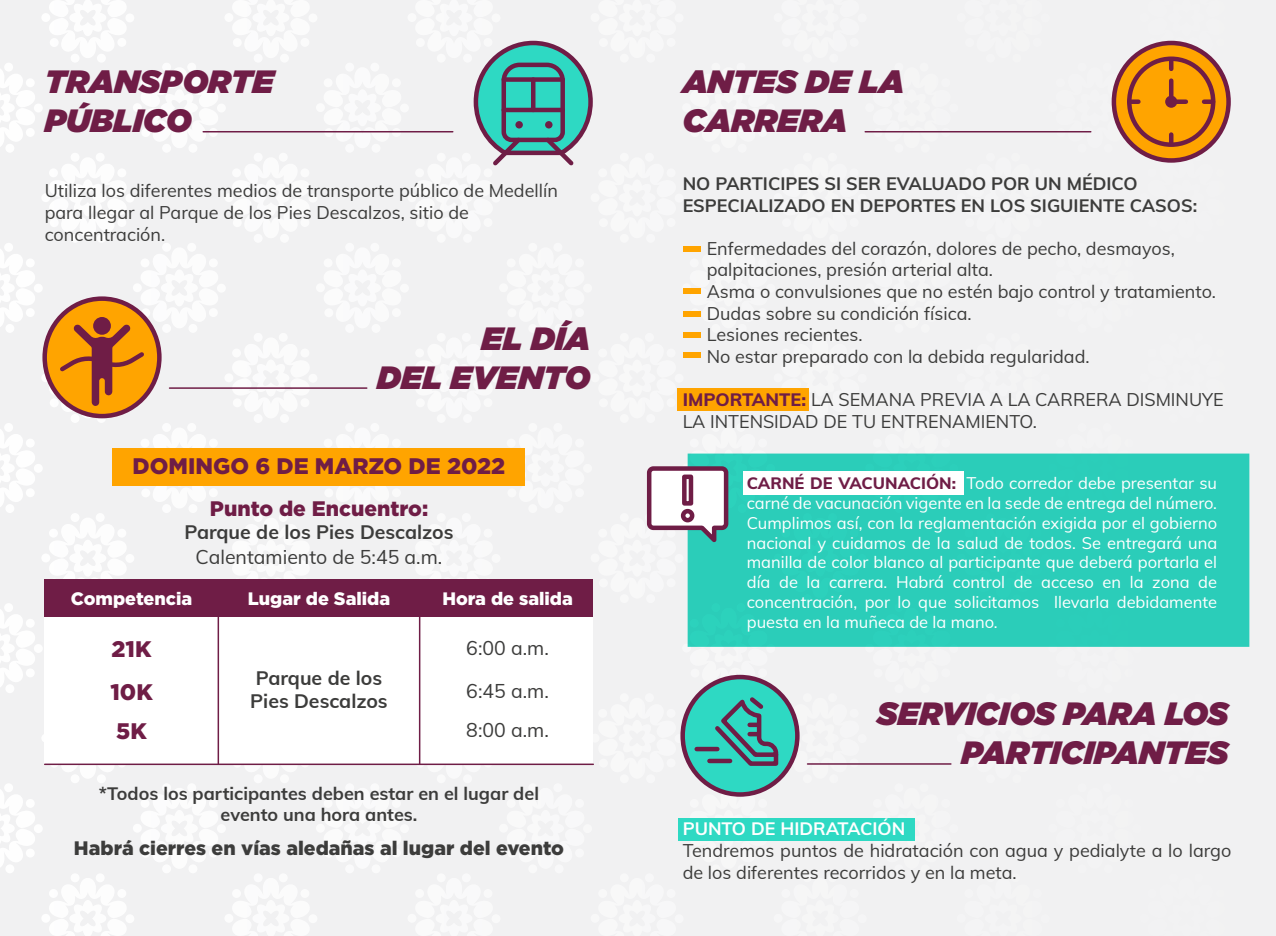
<style>
.page{position:relative;width:1276px;height:936px;background:#fff}
.page>*{position:absolute;margin:0;border:0;box-sizing:border-box;transform-origin:0 0}
.t1{font:italic 900 32.25px/38.7px "Gotham";color:#6f1d46}
.t2{font:900 22.5px/42.3px "Gotham";color:#6f1d46}
.t3{font:900 21px "Gotham";color:#6f1d46}
.t4{font:700 19.5px/23.4px "Muli";color:#3c3c3b}
.t5{font:19.5px/42.3px "Muli";color:#3c3c3b}
.t6{font:900 19.5px "Gotham";color:#3c3c3b}
.t7{font:18px/21.6px "Muli";color:#3c3c3b}
.t8{font:700 18px/21.6px "Muli";color:#3c3c3b;text-align:center}
.t9{font:900 18px "Gotham";color:#fff}
.t10{font:700 18px "Muli";color:#fff}
.t11{font:16.5px/19.8px "Muli";color:#fff;text-align:justify}
.s1{font-weight:800;color:#6f1d46}
</style>
<div class="page">
<div style="left:0;top:0;width:1276px;height:935px;background:#f1f1f2"></div>
<svg style="left:49px;top:765px;width:192px;height:132px"></svg>
<svg style="left:473px;top:40px;width:120px;height:126px"></svg>
<svg style="left:45px;top:298px;width:114px;height:118px;background:#e68d0b"></svg>
<div style="left:42px;top:296px;width:120px;height:122px;border:4px solid #6f1d46;border-radius:50%"></div>
<div style="left:93px;top:317px;width:18px;height:18px;background:#6f1d46;border-radius:50%"></div>
<svg style="left:56px;top:324px;width:92px;height:82px;background:#d57e16"></svg>
<div style="left:682px;top:677px;width:115px;height:117px;background:#2ed9c3;border-radius:50%"></div>
<div style="left:680px;top:674px;width:119px;height:122px;border:4px solid #6f1d46;border-radius:50%"></div>
<svg style="left:711px;top:693px;width:69px;height:73px"></svg>
<div style="left:709px;top:758px;width:21px;height:5px;background:#6f1d46"></div>
<div style="left:696px;top:746px;width:21px;height:5px;background:#6f1d46"></div>
<hr style="left:203px;top:131px;width:250px;height:1px;background:#6f1d46">
<hr style="left:169px;top:387px;width:198px;height:2px;background:#6f1d46">
<div style="left:45px;top:616px;width:548px;height:148px;background:#fff"></div>
<div style="left:113px;top:447px;width:412px;height:38px;background:#ffa400"></div>
<div style="left:45px;top:579px;width:548px;height:37px;background:#6f1d46"></div>
<hr style="left:45px;top:763px;width:548px;height:2px;background:#6f1d46">
<hr style="left:218px;top:589px;width:1px;height:175px;background:#6f1d46">
<hr style="left:419px;top:589px;width:1px;height:175px;background:#6f1d46">
<hr style="left:865px;top:131px;width:225px;height:1px;background:#6f1d46">
<svg style="left:1114px;top:43px;width:114px;height:117px;background:#ea9009"></svg>
<div style="left:1111px;top:41px;width:119px;height:122px;border:4px solid #6f1d46;border-radius:50%"></div>
<div style="left:1127px;top:56px;width:88px;height:91px;border:4px solid #6f1d46;border-radius:50%"></div>
<svg style="left:1166px;top:76px;width:24px;height:30px"></svg>
<div style="left:1129px;top:99px;width:9px;height:5px;background:#6f1d46"></div>
<div style="left:1204px;top:99px;width:9px;height:5px;background:#6f1d46"></div>
<hr style="left:1169px;top:134px;width:4px;height:10px;background:#6f1d46">
<svg style="left:1169px;top:60px;width:4px;height:9px"></svg>
<div style="left:1165px;top:96px;width:12px;height:12px;background:#6f1d46;border-radius:50%"></div>
<div style="left:683px;top:247px;width:18px;height:5px;background:#ffa400"></div>
<div style="left:683px;top:288px;width:18px;height:5px;background:#ffa400"></div>
<div style="left:683px;top:311px;width:18px;height:5px;background:#ffa400"></div>
<div style="left:683px;top:332px;width:18px;height:5px;background:#ffa400"></div>
<div style="left:683px;top:352px;width:18px;height:5px;background:#ffa400"></div>
<div style="left:677px;top:388px;width:132px;height:23px;background:#ffa400"></div>
<hr style="left:807px;top:763px;width:144px;height:1px;background:#6f1d46">
<div style="left:678px;top:817px;width:237px;height:23px;background:#2ed9c3"></div>
<div style="left:687px;top:453px;width:562px;height:193px;background:#2bcdb9"></div>
<svg style="left:646px;top:464px;width:84px;height:86px"></svg>
<svg style="left:682px;top:474px;width:11px;height:31px"></svg>
<div style="left:683px;top:511px;width:9px;height:9px;background:#fff;border-radius:50%"></div>
<div style="left:681px;top:509px;width:13px;height:13px;border:4px solid #6f1d46;border-radius:50%"></div>
<div style="left:743px;top:471px;width:220px;height:23px;background:#fff"></div>
<h1 class="t1" style="left:45px;top:62px;width:231px">TRANSPORTE<br>PÚBLICO</h1>
<p class="t7" style="left:45px;top:179px;width:515px">Utiliza los diferentes medios de transporte público de Medellín para llegar al Parque de los Pies Descalzos, sitio de concentración.</p>
<h1 class="t1" style="left:377px;top:318px;width:215px;text-align:right">EL DÍA<br>DEL EVENTO</h1>
<p class="t2" style="left:133px;top:444px;width:374px">DOMINGO 6 DE MARZO DE 2022</p>
<p class="t3" style="left:210px;top:496px;width:220px">Punto de Encuentro:</p>
<p class="t4" style="left:184px;top:519px;width:271px">Parque de los Pies Descalzos</p>
<p class="t5" style="left:195px;top:534px;width:248px">Calentamiento de 5:45 a.m.</p>
<p class="t9" style="left:71px;top:588px;width:123px">Competencia</p>
<p class="t2" style="left:110px;top:627px;width:44px">21K<br>10K</p>
<p class="t2" style="left:116px;top:709px;width:32px">5K</p>
<p class="t9" style="left:248px;top:588px;width:144px">Lugar de Salida</p>
<p class="t9" style="left:442px;top:588px;width:132px">Hora de salida</p>
<p class="t4" style="left:250px;top:664px;width:139px">Parque de los<br>Pies Descalzos</p>
<p class="t5" style="left:466px;top:626px;width:84px">6:00 a.m.<br>6:45 a.m.</p>
<p class="t5" style="left:466px;top:708px;width:84px">8:00 a.m.</p>
<p class="t8" style="left:99px;top:781px;width:441px">*Todos los participantes deben estar en el lugar del evento una hora antes.</p>
<p class="t6" style="left:74px;top:837px;width:491px">Habrá cierres en vías aledañas al lugar del evento</p>
<h1 class="t1" style="left:682px;top:62px;width:223px">ANTES DE LA<br>CARRERA</h1>
<p class="t8" style="left:682px;top:172px;width:516px;text-align:left">NO PARTICIPES SI SER EVALUADO POR UN MÉDICO<br>ESPECIALIZADO EN DEPORTES EN LOS SIGUIENTE CASOS:</p>
<p class="t7" style="left:706px;top:236px;width:511px">Enfermedades del corazón, dolores de pecho, desmayos, palpitaciones, presión arterial alta.<br>Asma o convulsiones que no estén bajo control y tratamiento.<br>Dudas sobre su condición física.<br>Lesiones recientes.<br>No estar preparado con la debida regularidad.</p>
<p class="t7" style="left:682px;top:388px;width:542px"><span class="s1">IMPORTANTE:</span> LA SEMANA PREVIA A LA CARRERA DISMINUYE<br>LA INTENSIDAD DE TU ENTRENAMIENTO.</p>
<p class="t11" style="left:747px;top:472px;width:472px"><span class="s1">CARNÉ DE VACUNACIÓN:</span> Todo corredor debe presentar su carné de vacunación vigente en la sede de entrega del número.<br>Cumplimos así, con la reglamentación exigida por el gobierno nacional y cuidamos de la salud de todos. Se entregará una manilla de color blanco al participante que deberá portarla el día de la carrera. Habrá control de acceso en la zona de concentración, por lo que solicitamos llevarla debidamente puesta en la muñeca de la mano.</p>
<h1 class="t1" style="left:877px;top:693px;width:353px;text-align:right">SERVICIOS PARA LOS<br>PARTICIPANTES</h1>
<p class="t10" style="left:682px;top:815px;width:224px">PUNTO DE HIDRATACIÓN</p>
<p class="t7" style="left:682px;top:838px;width:550px">Tendremos puntos de hidratación con agua y pedialyte a lo largo de los diferentes recorridos y en la meta.</p>
</div>
